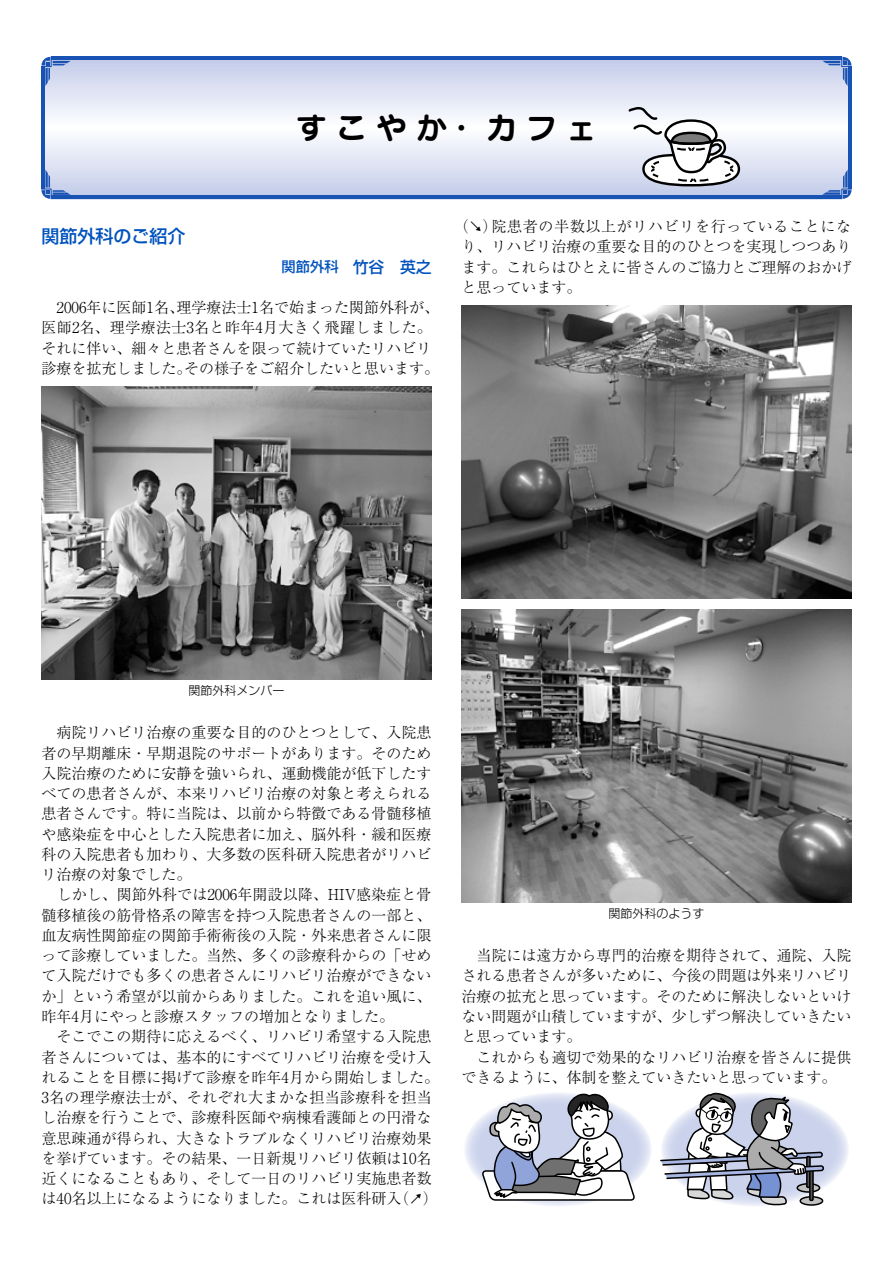
<style>
.page{position:relative;width:893px;height:1263px;background:#fff}
.page>*{position:absolute;margin:0;border:0;box-sizing:border-box;transform-origin:0 0}
.t1{font:30px "Seurat Pro B";letter-spacing:.335em;color:#000}
.t2{font:500 18px "Shin Go Pro";color:#0052bd}
.t3{font:300 15px/20.2px "Ryumin Pro";color:#000}
.t4{font:500 14.25px "Shin Go Pro";color:#0052bd}
.t5{font:300 12px "Shin Go Pro";color:#000}
.s1{font-size:15.75px}
</style>
<div class="page">
<svg style="left:50px;top:199px;width:792px;height:1px"></svg>
<svg style="left:41px;top:56px;width:811px;height:140px"></svg>
<hr style="left:51px;top:57px;width:791px;height:3px;background:#1852b3">
<hr style="left:51px;top:196px;width:791px;height:3px;background:#1852b3">
<hr style="left:42px;top:67px;width:3px;height:122px;background:#1852b3">
<hr style="left:848px;top:67px;width:3px;height:122px;background:#1852b3">
<svg style="left:822px;top:57px;width:29px;height:29px"></svg>
<svg style="left:822px;top:170px;width:29px;height:29px"></svg>
<svg style="left:42px;top:169px;width:29px;height:30px"></svg>
<svg style="left:42px;top:57px;width:29px;height:29px"></svg>
<svg style="left:628px;top:105px;width:112px;height:81px"></svg>
<img style="left:42px;top:387px;width:390px;height:292px">
<img style="left:461px;top:306px;width:390px;height:292px">
<img style="left:461px;top:610px;width:390px;height:292px">
<svg style="left:463px;top:1092px;width:189px;height:114px"></svg>
<svg style="left:661px;top:1092px;width:188px;height:114px"></svg>
<svg style="left:480px;top:1092px;width:156px;height:110px"></svg>
<svg style="left:660px;top:1092px;width:165px;height:114px"></svg>
<h1 class="t1" style="left:296px;top:107px;width:301px">すこやか・カフェ</h1>
<p class="t2" style="left:42px;top:222px;width:145px">関節外科のご紹介</p>
<p class="t4" style="left:282px;top:255px;width:151px">関節外科　<span class="s1">竹谷　英之</span></p>
<p class="t3" style="left:42px;top:296px;width:399px">　2006年に医師1名、理学療法士1名で始まった関節外科が、医師2名、理学療法士3名と昨年4月大きく飛躍しました。それに伴い、細々と患者さんを限って続けていたリハビリ診療を拡充しました。その様子をご紹介したいと思います。</p>
<p class="t3" style="left:454px;top:215px;width:16px">（</p>
<p class="t3" style="left:483px;top:215px;width:16px">）</p>
<p class="t3" style="left:461px;top:215px;width:392px;text-align:justify;text-indent:30px">院患者の半数以上がリハビリを行っていることになり、リハビリ治療の重要な目的のひとつを実現しつつあります。これらはひとえに皆さんのご協力とご理解のおかげと思っています。</p>
<p class="t5" style="left:189px;top:681px;width:97px">関節外科メンバー</p>
<p class="t3" style="left:42px;top:721px;width:399px">　病院リハビリ治療の重要な目的のひとつとして、入院患者の早期離床・早期退院のサポートがあります。そのため入院治療のために安静を強いられ、運動機能が低下したすべての患者さんが、本来リハビリ治療の対象と考えられる患者さんです。特に当院は、以前から特徴である骨髄移植や感染症を中心とした入院患者に加え、脳外科・緩和医療科の入院患者も加わり、大多数の医科研入院患者がリハビリ治療の対象でした。<br>　しかし、関節外科では2006年開設以降、HIV感染症と骨髄移植後の筋骨格系の障害を持つ入院患者さんの一部と、血友病性関節症の関節手術術後の入院・外来患者さんに限って診療していました。当然、多くの診療科からの「せめて入院だけでも多くの患者さんにリハビリ治療ができないか」という希望が以前からありました。これを追い風に、昨年4月にやっと診療スタッフの増加となりました。<br>　そこでこの期待に応えるべく、リハビリ希望する入院患者さんについては、基本的にすべてリハビリ治療を受け入れることを目標に掲げて診療を昨年4月から開始しました。<br>3名の理学療法士が、それぞれ大まかな担当診療科を担当し治療を行うことで、診療科医師や病棟看護師との円滑な意思疎通が得られ、大きなトラブルなくリハビリ治療効果を挙げています。その結果、一日新規リハビリ依頼は10名近くになることもあり、そして一日のリハビリ実施患者数は40名以上になるようになりました。これは医科研入</p>
<p class="t3" style="left:394px;top:1187px;width:16px">（</p>
<p class="t3" style="left:423px;top:1187px;width:16px">）</p>
<p class="t5" style="left:608px;top:904px;width:97px">関節外科のようす</p>
<p class="t3" style="left:461px;top:944px;width:391px">　当院には遠方から専門的治療を期待されて、通院、入院される患者さんが多いために、今後の問題は外来リハビリ治療の拡充と思っています。そのために解決しないといけない問題が山積していますが、少しずつ解決していきたいと思っています。<br>　これからも適切で効果的なリハビリ治療を皆さんに提供できるように、体制を整えていきたいと思っています。</p>
</div>
